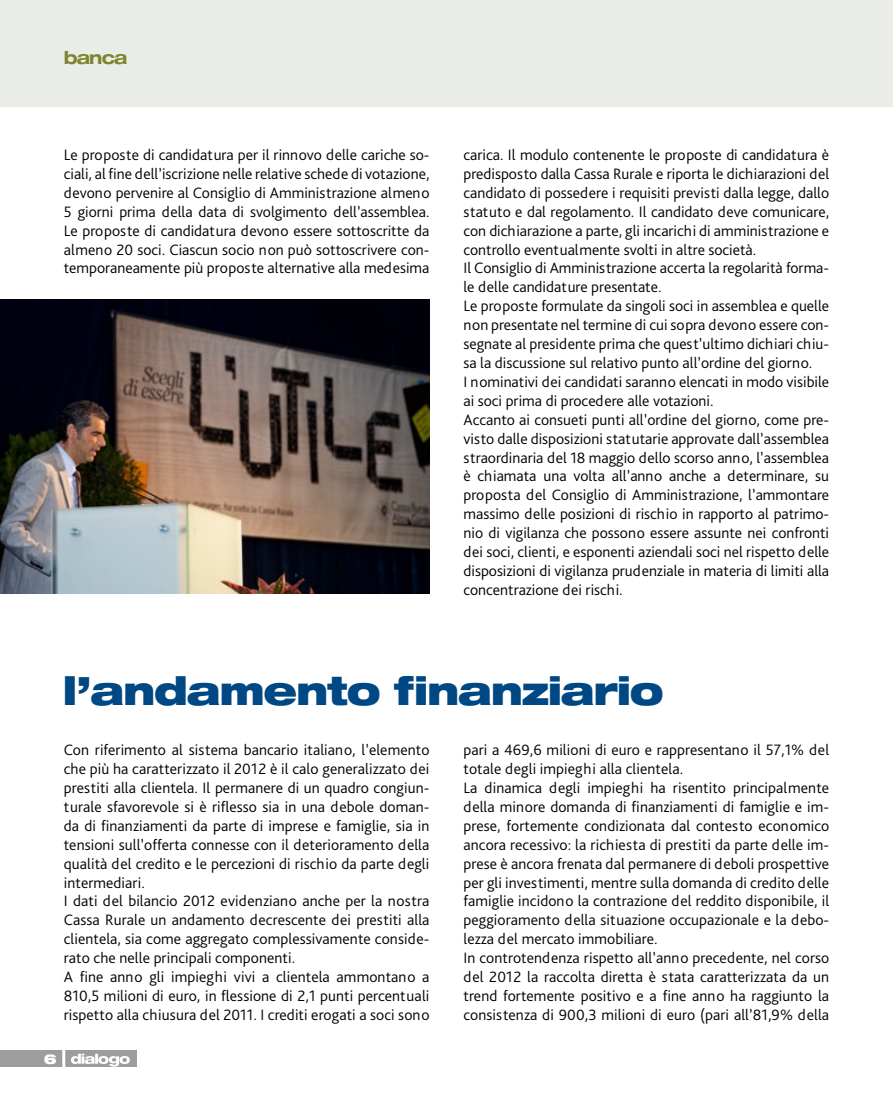
<style>
.page{position:relative;width:893px;height:1106px;background:#fff}
.page>*{position:absolute;margin:0;border:0;box-sizing:border-box;transform-origin:0 0}
.t1{font:900 expanded 39px "Helvetica Neue LT Std";letter-spacing:-.035em;color:#004884}
.t2{font:700 expanded 18px "Helvetica Neue LT Std";letter-spacing:-.05em;color:#7e852e}
.Testo{font:300 15.75px/18.9px "Bliss Pro";color:#000;text-align:justify}
.t3{font:900 expanded 13.5px "Helvetica Neue LT Std";color:#fff}
</style>
<div class="page">
<div style="left:0;top:1050px;width:136px;height:16px;background:#9d9d9c"></div>
<svg style="left:71px;top:1053px;width:59px;height:13px"></svg>
<hr style="left:62px;top:1044px;width:3px;height:24px;background:#fff">
<img style="left:0;top:300px;width:429px;height:293px">
<div style="left:0;top:0;width:893px;height:106px;background:#e9ece7"></div>
<p class="t2" style="left:64px;top:46px;width:113px">assemblea</p>
<p class="t2" style="left:64px;top:46px;width:65px">banca</p>
<p class="Testo" style="left:64px;top:145px;width:367px">Le proposte di candidatura per il rinnovo delle cariche so&shy;ciali, al fine dell’iscrizione nelle relative schede di votazione, devono pervenire al Consiglio di Amministrazione almeno 5 giorni prima della data di svolgimento dell’assemblea.<br>Le proposte di candidatura devono essere sottoscritte da almeno 20 soci. Ciascun socio non può sottoscrivere con&shy;temporaneamente più proposte alternative alla medesima</p>
<p class="Testo" style="left:463px;top:145px;width:367px">carica. Il modulo contenente le proposte di candidatura è predisposto dalla Cassa Rurale e riporta le dichiarazioni del candidato di possedere i requisiti previsti dalla legge, dallo statuto e dal regolamento. Il candidato deve comunicare, con dichiarazione a parte, gli incarichi di amministrazione e controllo eventualmente svolti in altre società.</p>
<p class="Testo" style="left:463px;top:258px;width:367px">Il Consiglio di Amministrazione accerta la regolarità forma&shy;le delle candidature presentate.</p>
<p class="Testo" style="left:463px;top:296px;width:367px">Le proposte formulate da singoli soci in assemblea e quelle non presentate nel termine di cui sopra devono essere con&shy;segnate al presidente prima che quest’ultimo dichiari chiu&shy;sa la discussione sul relativo punto all’ordine del giorno.</p>
<p class="Testo" style="left:463px;top:372px;width:367px">I nominativi dei candidati saranno elencati in modo visibile ai soci prima di procedere alle votazioni.</p>
<p class="Testo" style="left:463px;top:410px;width:367px">Accanto ai consueti punti all’ordine del giorno, come pre&shy;visto dalle disposizioni statutarie approvate dall’assemblea straordinaria del 18 maggio dello scorso anno, l’assemblea è chiamata una volta all’anno anche a determinare, su proposta del Consiglio di Amministrazione, l’ammontare massimo delle posizioni di rischio in rapporto al patrimo&shy;nio di vigilanza che possono essere assunte nei confronti dei soci, clienti, e esponenti aziendali soci nel rispetto delle disposizioni di vigilanza prudenziale in materia di limiti alla concentrazione dei rischi.</p>
<p class="t1" style="left:63px;top:665px;width:602px">l’andamento finanziario</p>
<p class="Testo" style="left:64px;top:740px;width:367px">Con riferimento al sistema bancario italiano, l’elemento che più ha caratterizzato il 2012 è il calo generalizzato dei prestiti alla clientela. Il permanere di un quadro congiun&shy;turale sfavorevole si è riflesso sia in una debole doman&shy;da di finanziamenti da parte di imprese e famiglie, sia in tensioni sull’offerta connesse con il deterioramento della qualità del credito e le percezioni di rischio da parte degli intermediari.</p>
<p class="Testo" style="left:64px;top:891px;width:367px">I dati del bilancio 2012 evidenziano anche per la nostra Cassa Rurale un andamento decrescente dei prestiti alla clientela, sia come aggregato complessivamente conside&shy;rato che nelle principali componenti.</p>
<p class="Testo" style="left:64px;top:967px;width:367px">A fine anno gli impieghi vivi a clientela ammontano a 810,5 milioni di euro, in flessione di 2,1 punti percentuali rispetto alla chiusura del 2011. I crediti erogati a soci sono</p>
<p class="Testo" style="left:463px;top:740px;width:367px">pari a 469,6 milioni di euro e rappresentano il 57,1% del totale degli impieghi alla clientela.</p>
<p class="Testo" style="left:463px;top:778px;width:367px">La dinamica degli impieghi ha risentito principalmente della minore domanda di finanziamenti di famiglie e im&shy;prese, fortemente condizionata dal contesto economico ancora recessivo: la richiesta di prestiti da parte delle im&shy;prese è ancora frenata dal permanere di deboli prospettive per gli investimenti, mentre sulla domanda di credito delle famiglie incidono la contrazione del reddito disponibile, il peggioramento della situazione occupazionale e la debo&shy;lezza del mercato immobiliare.</p>
<p class="Testo" style="left:463px;top:948px;width:367px">In controtendenza rispetto all’anno precedente, nel corso del 2012 la raccolta diretta è stata caratterizzata da un trend fortemente positivo e a fine anno ha raggiunto la consistenza di 900,3 milioni di euro (pari all’81,9% della</p>
<p class="t3" style="left:44px;top:1049px;width:15px">6</p>
</div>
